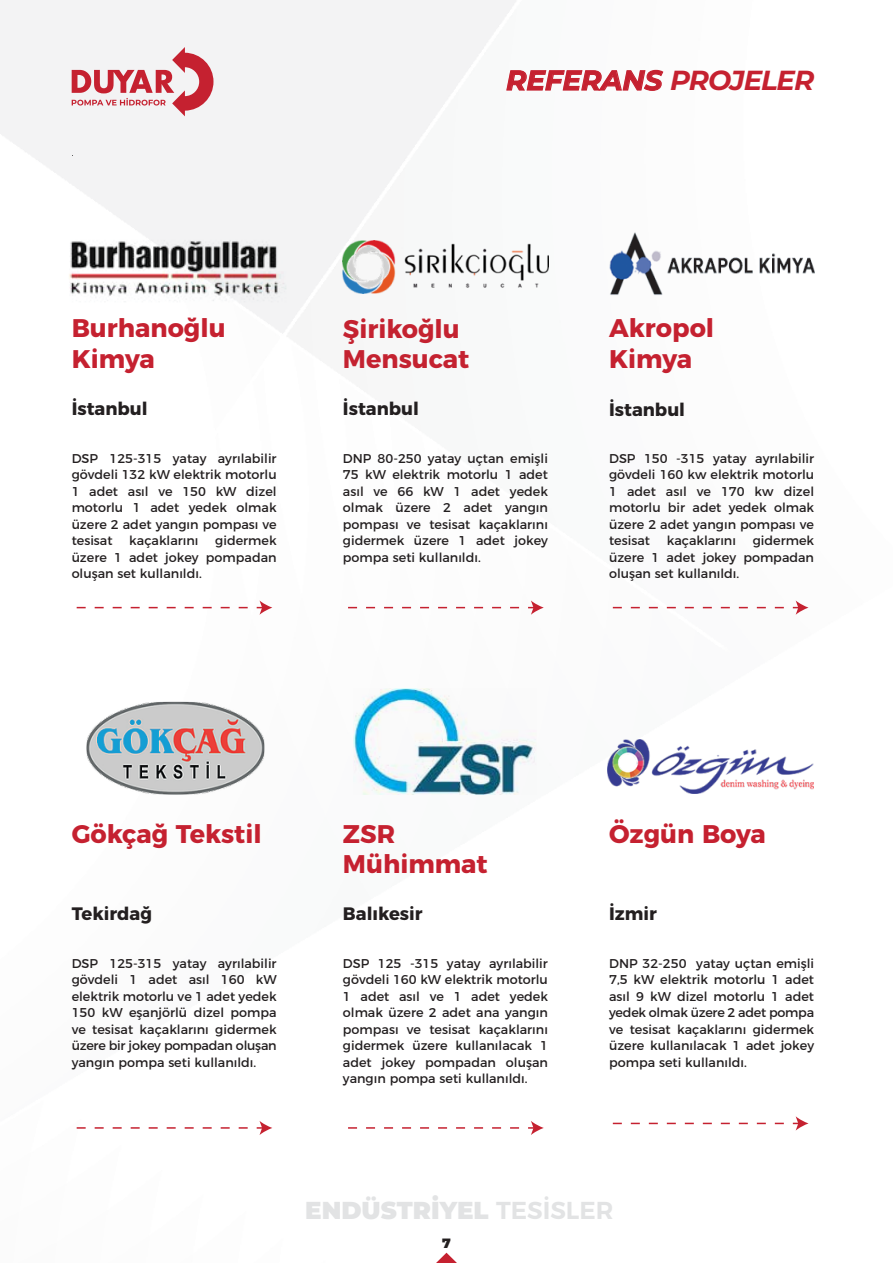
<style>
.page{position:relative;width:893px;height:1263px;background:#fff}
.page>*{position:absolute;margin:0;border:0;box-sizing:border-box;transform-origin:0 0}
.t1{font:italic 700 27.6px "Montserrat";letter-spacing:-.02em;color:#c52130}
.t2{font:700 25.5px/30.6px "Montserrat";color:#c52130}
.t3{font:700 25.5px/30.6px "Montserrat";color:#c42230}
.t4{font:900 24.45px "Montserrat";color:#e2e3e4}
.t5{font:700 18px "Montserrat";color:#231f20}
.t6{font:900 13.5px "Montserrat";color:#231f20}
.t7{font:12.75px/16.5px "Montserrat";color:#231f20;text-align:justify}
.s1{font-weight:600}
</style>
<div class="page">
<img style="left:0;top:0;width:815px;height:1253px">
<svg style="left:506px;top:69px;width:158px;height:22px"></svg>
<svg style="left:436px;top:1253px;width:21px;height:10px"></svg>
<img style="left:607px;top:739px;width:206px;height:54px">
<svg style="left:77px;top:1121px;width:195px;height:14px"></svg>
<svg style="left:348px;top:1121px;width:196px;height:14px"></svg>
<svg style="left:613px;top:1116px;width:195px;height:14px"></svg>
<svg style="left:348px;top:600px;width:196px;height:15px"></svg>
<svg style="left:613px;top:600px;width:195px;height:15px"></svg>
<svg style="left:77px;top:600px;width:195px;height:15px"></svg>
<img style="left:68px;top:214px;width:239px;height:101px">
<img style="left:342px;top:241px;width:206px;height:52px">
<img style="left:609px;top:229px;width:205px;height:66px">
<img style="left:86px;top:702px;width:178px;height:93px">
<img style="left:353px;top:688px;width:183px;height:107px">
<svg style="left:72px;top:47px;width:141px;height:69px"></svg>
<h1 class="t1" style="left:506px;top:60px;width:310px">REFERANS PROJELER</h1>
<h2 class="t2" style="left:72px;top:311px;width:155px">Burhanoğlu<br>Kimya</h2>
<h3 class="t5" style="left:72px;top:394px;width:77px">İstanbul</h3>
<p class="t7" style="left:72px;top:449px;width:206px">DSP 125-315 yatay ayrılabilir gövdeli 132 kW elektrik motorlu 1 adet asıl ve 150 kW dizel motorlu 1 adet yedek olmak üzere 2 adet yangın pompası ve tesisat</p>
<p class="t7" style="left:72px;top:531px;width:206px;text-indent:144px">gidermek üzere 1 adet jokey pompadan oluşan set kullanıldı.</p>
<p class="t7" style="left:129px;top:531px;width:71px">kaçaklarını</p>
<h2 class="t3" style="left:343px;top:311px;width:128px">Şirikoğlu<br>Mensucat</h2>
<h3 class="t5" style="left:343px;top:394px;width:77px">İstanbul</h3>
<p class="t7" style="left:343px;top:449px;width:207px">DNP 80-250 yatay uçtan emişli 75 kW elektrik motorlu 1 adet asıl ve 66 kW 1 adet yedek olmak üzere 2 adet yangın pompası ve tesisat kaçaklarını gidermek üzere 1 adet jokey pompa seti kullanıldı.</p>
<h2 class="t2" style="left:609px;top:311px;width:107px">Akropol<br>Kimya</h2>
<h3 class="t5" style="left:609px;top:394px;width:77px">İstanbul</h3>
<p class="t7" style="left:609px;top:449px;width:206px">DSP 150 -315 yatay ayrılabilir gövdeli 160 kw elektrik motorlu 1 adet asıl ve 170 kw dizel motorlu bir adet yedek olmak üzere 2 adet yangın pompası ve tesisat</p>
<p class="t7" style="left:609px;top:531px;width:206px;text-indent:144px">gidermek üzere 1 adet jokey pompadan oluşan set kullanıldı.</p>
<p class="t7" style="left:667px;top:531px;width:71px">kaçaklarını</p>
<h2 class="t2" style="left:72px;top:816px;width:191px">Gökçağ Tekstil</h2>
<h3 class="t5" style="left:72px;top:899px;width:82px">Tekirdağ</h3>
<p class="t7" style="left:72px;top:954px;width:206px">DSP 125-315 yatay ayrılabilir gövdeli 1 adet asıl 160 kW elektrik motorlu ve 1 adet yedek 150 kW eşanjörlü dizel pompa ve tesisat kaçaklarını gidermek üzere bir jokey pompadan oluşan yangın pompa seti kullanıldı.</p>
<h2 class="t2" style="left:343px;top:816px;width:146px">ZSR<br>Mühimmat</h2>
<h3 class="t5" style="left:343px;top:899px;width:81px">Balıkesir</h3>
<p class="t7" style="left:343px;top:954px;width:206px">DSP 125 -315 yatay ayrılabilir gövdeli 160 kW elektrik motorlu 1 adet asıl ve 1 adet yedek olmak üzere 2 adet ana yangın pompası ve tesisat kaçaklarını gidermek üzere kullanılacak 1 adet jokey pompadan oluşan yangın pompa seti kullanıldı.</p>
<h2 class="t2" style="left:609px;top:816px;width:158px">Özgün Boya</h2>
<h3 class="t5" style="left:609px;top:899px;width:49px">İzmir</h3>
<p class="t7" style="left:609px;top:954px;width:206px">DNP 32-250 yatay uçtan emişli 7,5 kW elektrik motorlu 1 adet asıl 9 kW dizel motorlu 1 adet yedek olmak üzere 2 adet pompa ve tesisat kaçaklarını gidermek üzere kullanılacak 1 adet jokey pompa seti kullanıldı.</p>
<h3 class="t4" style="left:305px;top:1192px;width:310px">ENDÜSTRİYEL <span class="s1">TESİSLER</span></h3>
<p class="t6" style="left:442px;top:1233px;width:10px">7</p>
</div>
